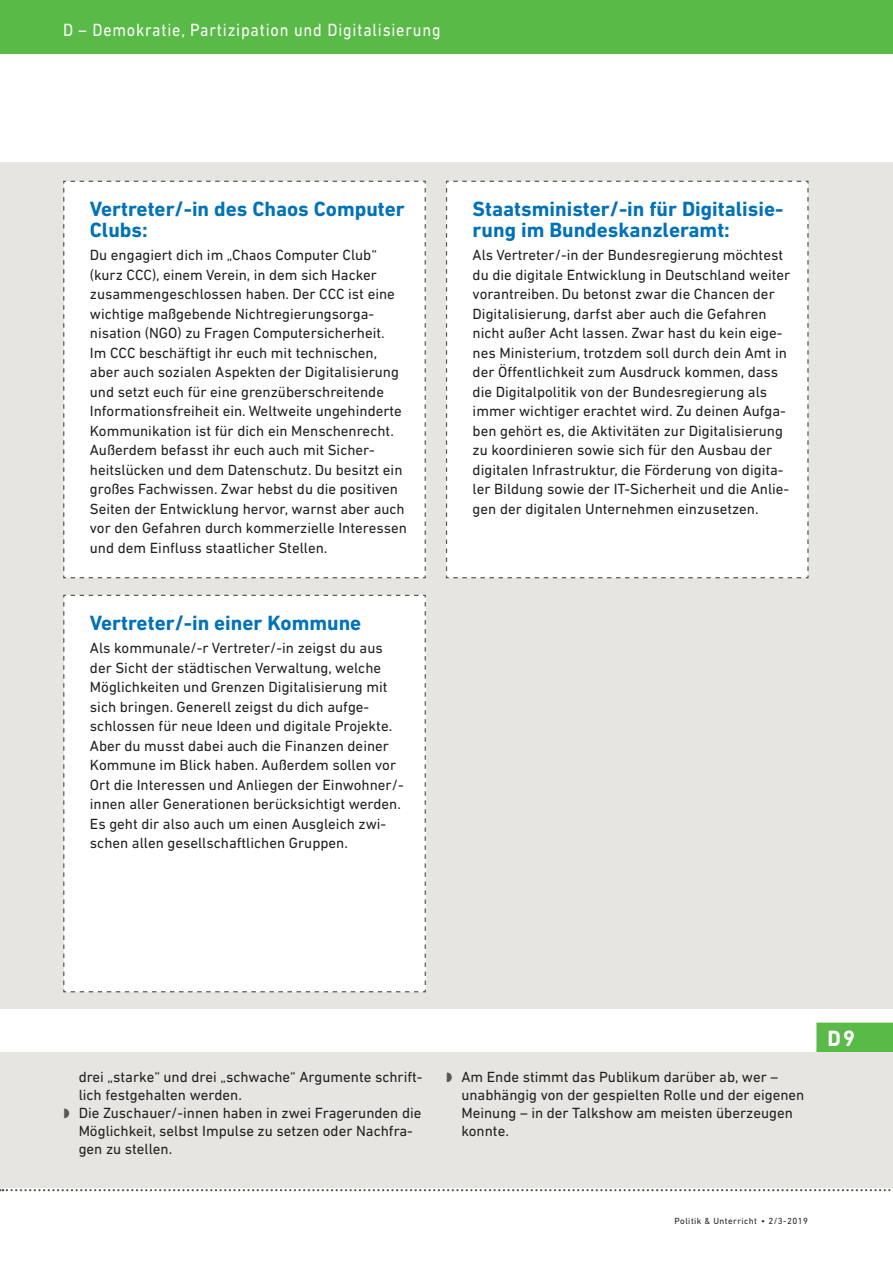
<style>
.page{position:relative;width:893px;height:1263px;background:#fff}
.page>*{position:absolute;margin:0;border:0;box-sizing:border-box;transform-origin:0 0}
.Mark_GRÜN_rechts{font:700 22.5px "DIN Next LT Pro";color:#fff;scale:.95 1}
.KÄSTCHEN{font:700 21px/21px "DIN Next LT Pro";color:#0072b8}
._0_Top-Titel_LI{font:18px "DIN Next LT Pro";letter-spacing:.05em;color:#fff;scale:.9 1}
.KÄSTCHEN-2{font:15px/19.5px "DIN Next LT Pro";color:#231f20}
._3_text____3_5{font:15px/18px "DIN Next LT Pro";color:#231f20}
.t1{font:9px "DIN Next LT Pro";letter-spacing:.05em;color:#231f20}
</style>
<div class="page">
<div style="left:0;top:0;width:893px;height:54px;background:#59ba47"></div>
<div style="left:0;top:162px;width:893px;height:846px;background:#e6e5e1"></div>
<div style="left:63px;top:594px;width:363px;height:399px;background:#fff"></div>
<div style="left:63px;top:180px;width:363px;height:399px;background:#fff"></div>
<div style="left:445px;top:180px;width:364px;height:399px;background:#fff"></div>
<div style="left:816px;top:1022px;width:77px;height:30px;background:#59ba47"></div>
<div style="left:0;top:1052px;width:893px;height:138px;background:#e6e5e1"></div>
<svg style="left:0;top:1188px;width:893px;height:4px"></svg>
<p class="_0_Top-Titel_LI" style="left:63px;top:20px;width:421px">D – Demokratie, Partizipation und Digitalisierung</p>
<p class="KÄSTCHEN" style="left:90px;top:198px;width:316px">Vertreter/-in des Chaos Computer<br>Clubs:</p>
<p class="KÄSTCHEN-2" style="left:90px;top:245px;width:319px">Du engagiert dich im „Chaos Computer Club“ (kurz CCC), einem Verein, in dem sich Hacker zusammengeschlossen haben. Der CCC ist eine wichtige maßgebende Nichtregierungsorga&shy;nisation (NGO) zu Fragen Computersicherheit.<br>Im CCC beschäftigt ihr euch mit technischen, aber auch sozialen Aspekten der Digitalisierung und setzt euch für eine grenzüberschreitende Informationsfreiheit ein. Weltweite ungehinderte Kommunikation ist für dich ein Menschenrecht.<br>Außerdem befasst ihr euch auch mit Sicher&shy;heitslücken und dem Datenschutz. Du besitzt ein großes Fachwissen. Zwar hebst du die positiven Seiten der Entwicklung hervor, warnst aber auch vor den Gefahren durch kommerzielle Interessen und dem Einfluss staatlicher Stellen.</p>
<p class="KÄSTCHEN" style="left:90px;top:612px;width:273px">Vertreter/-in einer Kommune</p>
<p class="KÄSTCHEN-2" style="left:90px;top:638px;width:315px">Als kommunale/-r Vertreter/-in zeigst du aus der Sicht der städtischen Verwaltung, welche Möglichkeiten und Grenzen Digitalisierung mit sich bringen. Generell zeigst du dich aufge&shy;schlossen für neue Ideen und digitale Projekte.<br>Aber du musst dabei auch die Finanzen deiner Kommune im Blick haben. Außerdem sollen vor Ort die Interessen und Anliegen der Einwohner/- innen aller Generationen berücksichtigt werden.<br>Es geht dir also auch um einen Ausgleich zwi&shy;schen allen gesellschaftlichen Gruppen.</p>
<p class="KÄSTCHEN" style="left:473px;top:198px;width:312px">Staatsminister/-in für Digitalisie&shy;rung im Bundeskanzleramt:</p>
<p class="KÄSTCHEN-2" style="left:473px;top:245px;width:319px">Als Vertreter/-in der Bundesregierung möchtest du die digitale Entwicklung in Deutschland weiter vorantreiben. Du betonst zwar die Chancen der Digitalisierung, darfst aber auch die Gefahren nicht außer Acht lassen. Zwar hast du kein eige&shy;nes Ministerium, trotzdem soll durch dein Amt in der Öffentlichkeit zum Ausdruck kommen, dass die Digitalpolitik von der Bundesregierung als immer wichtiger erachtet wird. Zu deinen Aufga&shy;ben gehört es, die Aktivitäten zur Digitalisierung zu koordinieren sowie sich für den Ausbau der digitalen Infrastruktur, die Förderung von digita&shy;ler Bildung sowie der IT-Sicherheit und die Anlie&shy;gen der digitalen Unternehmen einzusetzen.</p>
<p class="_3_text____3_5" style="left:79px;top:1067px;width:345px">drei „starke“ und drei „schwache“ Argumente schrift&shy;lich festgehalten werden.</p>
<p class="_3_text____3_5" style="left:79px;top:1103px;width:344px">Die Zuschauer/-innen haben in zwei Fragerunden die<br>Möglichkeit, selbst Impulse zu setzen oder Nachfra&shy;gen zu stellen.</p>
<p class="_3_text____3_5" style="left:461px;top:1067px;width:345px">Am Ende stimmt das Publikum darüber ab, wer – unabhängig von der gespielten Rolle und der eigenen Meinung – in der Talkshow am meisten überzeugen konnte.</p>
<p class="Mark_GRÜN_rechts" style="left:827px;top:1025px;width:30px">D9</p>
<p class="t1" style="left:675px;top:1216px;width:135px">Politik &amp; Unterricht • 2/3-2019</p>
</div>
